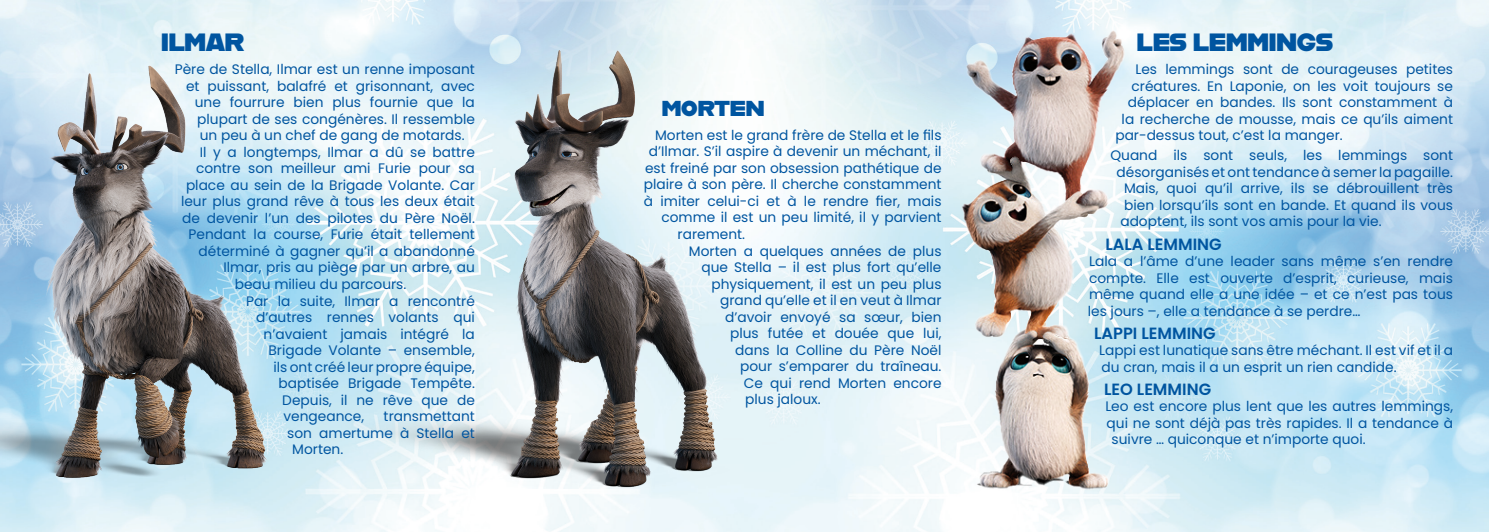
<style>
.page{position:relative;width:1489px;height:532px;background:#fff}
.page>*{position:absolute;margin:0;border:0;box-sizing:border-box;transform-origin:0 0}
.t1{font:25px "Alfarn";letter-spacing:-.03em;color:#0055a0}
.t2{font:600 16.25px "Poppins";color:#0055a0}
.t3{font:13.75px/16.5px "Poppins";color:#0055a0;text-align:justify}
</style>
<div class="page">
<img style="left:0;top:0;width:1488px;height:531px">
<img style="left:341px;top:44px;width:404px;height:478px">
<img style="left:939px;top:21px;width:220px;height:510px">
<img style="left:0;top:63px;width:297px;height:444px">
<p class="t1" style="left:161px;top:27px;width:85px">ILMAR</p>
<p class="t3" style="left:175px;top:61px;width:302px">Père de Stella, Ilmar est un renne imposant</p>
<p class="t3" style="left:186px;top:78px;width:290px">et puissant, balafré et grisonnant, avec</p>
<p class="t3" style="left:195px;top:94px;width:282px">une fourrure bien plus fournie que la</p>
<p class="t3" style="left:197px;top:111px;width:279px">plupart de ses congénères. Il ressemble</p>
<p class="t3" style="left:200px;top:127px;width:266px">un peu à un chef de gang de motards.</p>
<p class="t3" style="left:200px;top:144px;width:277px">Il y a longtemps, Ilmar a dû se battre</p>
<p class="t3" style="left:196px;top:160px;width:280px">contre son meilleur ami Furie pour sa</p>
<p class="t3" style="left:186px;top:177px;width:290px">place au sein de la Brigade Volante. Car</p>
<p class="t3" style="left:181px;top:193px;width:295px">leur plus grand rêve à tous les deux était</p>
<p class="t3" style="left:182px;top:210px;width:294px">de devenir l’un des pilotes du Père Noël.</p>
<p class="t3" style="left:188px;top:226px;width:288px">Pendant la course, Furie était tellement</p>
<p class="t3" style="left:198px;top:243px;width:278px">déterminé à gagner qu’il a abandonné</p>
<p class="t3" style="left:223px;top:259px;width:253px">Ilmar, pris au piège par un arbre, au</p>
<p class="t3" style="left:235px;top:276px;width:173px">beau milieu du parcours.</p>
<p class="t3" style="left:246px;top:292px;width:230px">Par la suite, Ilmar a rencontré</p>
<p class="t3" style="left:256px;top:309px;width:220px">d’autres rennes volants qui</p>
<p class="t3" style="left:263px;top:325px;width:213px">n’avaient jamais intégré la</p>
<p class="t3" style="left:268px;top:342px;width:208px">Brigade Volante – ensemble,</p>
<p class="t3" style="left:273px;top:358px;width:203px">ils ont créé leur propre équipe,</p>
<p class="t3" style="left:278px;top:375px;width:198px">baptisée Brigade Tempête.</p>
<p class="t3" style="left:282px;top:391px;width:194px">Depuis, il ne rêve que de</p>
<p class="t3" style="left:283px;top:408px;width:82px">vengeance,</p>
<p class="t3" style="left:383px;top:408px;width:93px">transmettant</p>
<p class="t3" style="left:287px;top:424px;width:189px">son amertume à Stella et</p>
<p class="t3" style="left:292px;top:441px;width:52px">Morten.</p>
<p class="t1" style="left:661px;top:93px;width:105px">morten</p>
<p class="t3" style="left:655px;top:127px;width:288px">Morten est le grand frère de Stella et le fils</p>
<p class="t3" style="left:649px;top:143px;width:294px">d’Ilmar. S’il aspire à devenir un méchant, il</p>
<p class="t3" style="left:645px;top:160px;width:298px">est freiné par son obsession pathétique de</p>
<p class="t3" style="left:644px;top:176px;width:299px">plaire à son père. Il cherche constamment</p>
<p class="t3" style="left:644px;top:193px;width:299px">à imiter celui-ci et à le rendre fier, mais</p>
<p class="t3" style="left:661px;top:209px;width:282px">comme il est un peu limité, il y parvient</p>
<p class="t3" style="left:677px;top:226px;width:69px">rarement.</p>
<p class="t3" style="left:689px;top:242px;width:254px">Morten a quelques années de plus</p>
<p class="t3" style="left:701px;top:259px;width:241px">que Stella – il est plus fort qu’elle</p>
<p class="t3" style="left:711px;top:275px;width:232px">physiquement, il est un peu plus</p>
<p class="t3" style="left:720px;top:292px;width:223px">grand qu’elle et il en veut à Ilmar</p>
<p class="t3" style="left:725px;top:308px;width:218px">d’avoir envoyé sa sœur, bien</p>
<p class="t3" style="left:730px;top:325px;width:213px">plus futée et douée que lui,</p>
<p class="t3" style="left:735px;top:341px;width:208px">dans la Colline du Père Noël</p>
<p class="t3" style="left:740px;top:358px;width:203px">pour s’emparer du traîneau.</p>
<p class="t3" style="left:744px;top:374px;width:199px">Ce qui rend Morten encore</p>
<p class="t3" style="left:745px;top:391px;width:77px">plus jaloux.</p>
<p class="t1" style="left:1136px;top:27px;width:198px">LES LEMMINGS</p>
<p class="t3" style="left:1135px;top:61px;width:319px">Les lemmings sont de courageuses petites</p>
<p class="t3" style="left:1131px;top:78px;width:323px">créatures. En Laponie, on les voit toujours se</p>
<p class="t3" style="left:1127px;top:94px;width:327px">déplacer en bandes. Ils sont constamment à</p>
<p class="t3" style="left:1121px;top:111px;width:333px">la recherche de mousse, mais ce qu’ils aiment</p>
<p class="t3" style="left:1115px;top:127px;width:229px">par-dessus tout, c’est la manger.</p>
<p class="t3" style="left:1110px;top:147px;width:344px">Quand ils sont seuls, les lemmings sont</p>
<p class="t3" style="left:1116px;top:164px;width:338px">désorganisés et ont tendance à semer la pagaille.</p>
<p class="t3" style="left:1124px;top:180px;width:330px">Mais, quoi qu’il arrive, ils se débrouillent très</p>
<p class="t3" style="left:1124px;top:197px;width:330px">bien lorsqu’ils sont en bande. Et quand ils vous</p>
<p class="t3" style="left:1120px;top:213px;width:263px">adoptent, ils sont vos amis pour la vie.</p>
<p class="t2" style="left:1105px;top:234px;width:118px">LALA LEMMING</p>
<p class="t3" style="left:1087px;top:253px;width:367px">Lala a l’âme d’une leader sans même s’en rendre compte. Elle est ouverte d’esprit, curieuse, mais même quand elle a une idée – et ce n’est pas tous les jours –, elle a tendance à se perdre…</p>
<p class="t2" style="left:1094px;top:323px;width:123px">LAPPI LEMMING</p>
<p class="t3" style="left:1099px;top:342px;width:355px">Lappi est lunatique sans être méchant. Il est vif et il a du cran, mais il a un esprit un rien candide.</p>
<p class="t2" style="left:1104px;top:379px;width:108px">LEO LEMMING</p>
<p class="t3" style="left:1105px;top:398px;width:349px">Leo est encore plus lent que les autres lemmings,</p>
<p class="t3" style="left:1106px;top:414px;width:348px">qui ne sont déjà pas très rapides. Il a tendance à</p>
<p class="t3" style="left:1111px;top:431px;width:255px">suivre … quiconque et n’importe quoi.</p>
</div>
